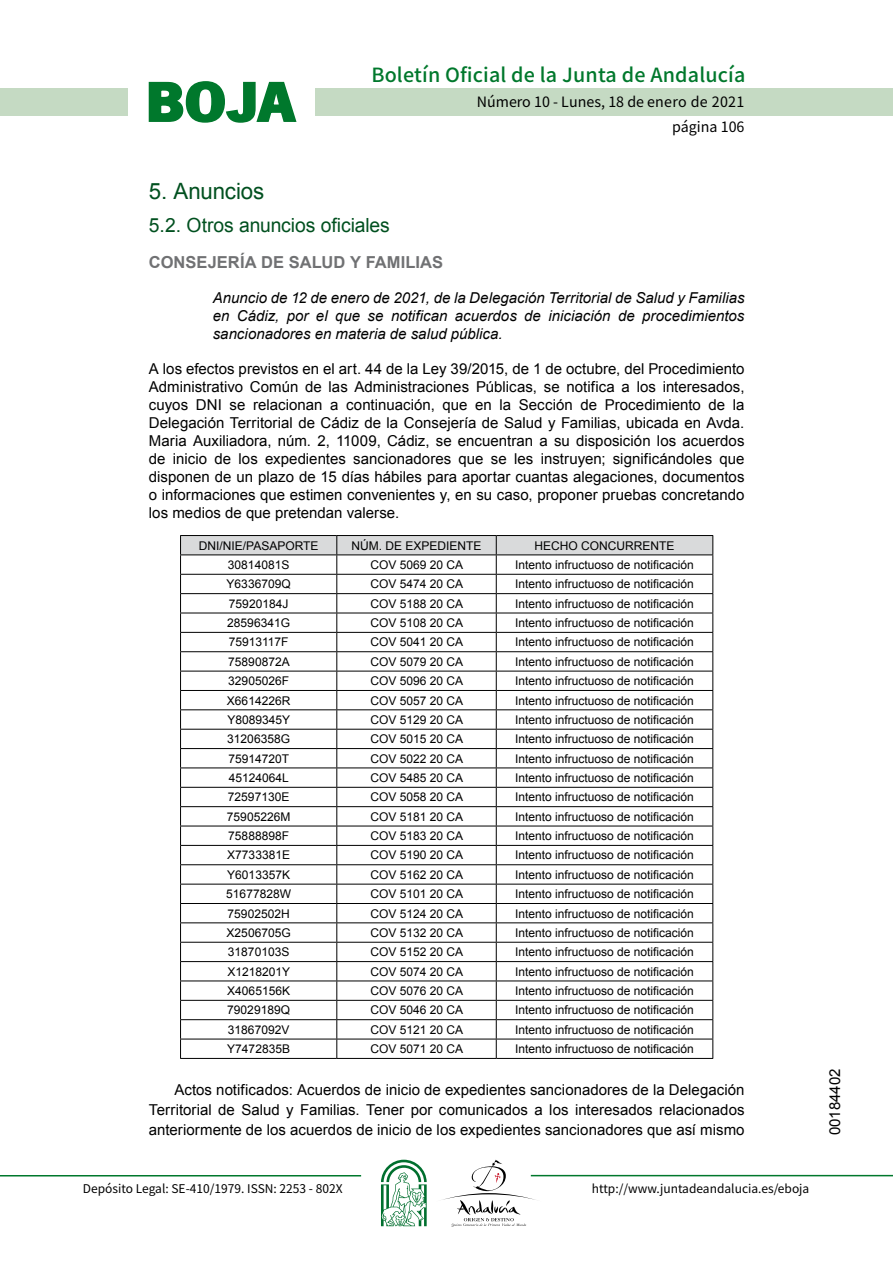
<style>
.page{position:relative;width:893px;height:1263px;background:#fff}
.page>*{position:absolute;margin:0;border:0;box-sizing:border-box;transform-origin:0 0}
.t1{font:700 57.75px "News Got T";color:#00782c;scale:1.14 1}
.t2{font:22.5px "Arial";letter-spacing:-.005em;color:#00501f}
.t3{font:500 19.5px "Noto Sans HK";letter-spacing:.01em;color:#00782c}
.t4{font:19.5px "Arial";letter-spacing:-.005em;color:#00501f}
.t5{font:700 16.5px "Arial";letter-spacing:.005em;color:#707173}
.t6{font:15px/18px "Arial";color:#000;text-align:justify}
.t7{font:italic 15px/18px "Arial";color:#000;text-align:justify}
.t8{font:14.25px/24.5px "Noto Sans HK";color:#000;text-align:right}
.t9{font:12px "Arial";color:#000}
.t10{font:12px "Noto Sans HK";color:#000}
</style>
<div class="page">
<div style="left:315px;top:88px;width:577px;height:28px;background:#c5dac3"></div>
<div style="left:0;top:88px;width:128px;height:28px;background:#c5dac3"></div>
<hr style="left:0;top:1175px;width:361px;height:2px;background:#00782c">
<hr style="left:531px;top:1175px;width:361px;height:1px;background:#00782c">
<svg style="left:148px;top:81px;width:149px;height:42px"></svg>
<svg style="left:442px;top:1160px;width:100px;height:67px"></svg>
<svg style="left:381px;top:1160px;width:45px;height:66px"></svg>
<hr style="left:180px;top:535px;width:157px;height:1px;background:#000">
<hr style="left:337px;top:535px;width:159px;height:1px;background:#000">
<hr style="left:496px;top:535px;width:217px;height:1px;background:#000">
<svg style="left:180px;top:536px;width:533px;height:522px"></svg>
<hr style="left:180px;top:1058px;width:157px;height:1px;background:#000">
<hr style="left:337px;top:1058px;width:159px;height:1px;background:#000">
<hr style="left:496px;top:1058px;width:217px;height:1px;background:#000">
<h1 class="t1" style="left:145px;top:68px;width:133px">BOJA</h1>
<h3 class="t3" style="left:371px;top:64px;width:375px">Boletín Oficial de la Junta de Andalucía</h3>
<p class="t8" style="left:477px;top:90px;width:269px">Número 10 - Lunes, 18 de enero de 2021 página 106</p>
<h2 class="t2" style="left:149px;top:177px;width:117px">5. Anuncios</h2>
<h3 class="t4" style="left:149px;top:212px;width:242px">5.2. Otros anuncios oficiales</h3>
<h3 class="t5" style="left:149px;top:251px;width:296px">CONSEJERÍA DE SALUD Y FAMILIAS</h3>
<p class="t7" style="left:213px;top:289px;width:533px">Anuncio de 12 de enero de 2021, de la Delegación Territorial de Salud y Familias en Cádiz, por el que se notifican acuerdos de iniciación de procedimientos sancionadores en materia de salud pública.</p>
<p class="t6" style="left:149px;top:360px;width:597px">A los efectos previstos en el art. 44 de la Ley 39/2015, de 1 de octubre, del Procedimiento Administrativo Común de las Administraciones Públicas, se notifica a los interesados, cuyos DNI se relacionan a continuación, que en la Sección de Procedimiento de la Delegación Territorial de Cádiz de la Consejería de Salud y Familias, ubicada en Avda.<br>Maria Auxiliadora, núm. 2, 11009, Cádiz, se encuentran a su disposición los acuerdos de inicio de los expedientes sancionadores que se les instruyen; significándoles que disponen de un plazo de 15 días hábiles para aportar cuantas alegaciones, documentos o informaciones que estimen convenientes y, en su caso, proponer pruebas concretando los medios de que pretendan valerse.</p>
<p class="t9" style="left:199px;top:538px;width:121px">DNI/NIE/PASAPORTE</p>
<p class="t9" style="left:351px;top:538px;width:132px">NÚM. DE EXPEDIENTE</p>
<p class="t9" style="left:534px;top:538px;width:141px">HECHO CONCURRENTE</p>
<p class="t9" style="left:228px;top:557px;width:63px">30814081S</p>
<p class="t9" style="left:370px;top:557px;width:94px">COV 5069 20 CA</p>
<p class="t9" style="left:515px;top:557px;width:180px">Intento infructuoso de notificación</p>
<p class="t9" style="left:227px;top:576px;width:66px">Y6336709Q</p>
<p class="t9" style="left:370px;top:576px;width:94px">COV 5474 20 CA</p>
<p class="t9" style="left:515px;top:576px;width:180px">Intento infructuoso de notificación</p>
<p class="t9" style="left:229px;top:596px;width:61px">75920184J</p>
<p class="t9" style="left:370px;top:596px;width:94px">COV 5188 20 CA</p>
<p class="t9" style="left:515px;top:596px;width:180px">Intento infructuoso de notificación</p>
<p class="t9" style="left:227px;top:615px;width:64px">28596341G</p>
<p class="t9" style="left:370px;top:615px;width:94px">COV 5108 20 CA</p>
<p class="t9" style="left:515px;top:615px;width:180px">Intento infructuoso de notificación</p>
<p class="t9" style="left:229px;top:634px;width:61px">75913117F</p>
<p class="t9" style="left:370px;top:634px;width:94px">COV 5041 20 CA</p>
<p class="t9" style="left:515px;top:634px;width:180px">Intento infructuoso de notificación</p>
<p class="t9" style="left:228px;top:654px;width:63px">75890872A</p>
<p class="t9" style="left:370px;top:654px;width:94px">COV 5079 20 CA</p>
<p class="t9" style="left:515px;top:654px;width:180px">Intento infructuoso de notificación</p>
<p class="t9" style="left:228px;top:673px;width:62px">32905026F</p>
<p class="t9" style="left:370px;top:673px;width:94px">COV 5096 20 CA</p>
<p class="t9" style="left:515px;top:673px;width:180px">Intento infructuoso de notificación</p>
<p class="t9" style="left:227px;top:692px;width:65px">X6614226R</p>
<p class="t9" style="left:370px;top:692px;width:94px">COV 5057 20 CA</p>
<p class="t9" style="left:515px;top:692px;width:180px">Intento infructuoso de notificación</p>
<p class="t9" style="left:227px;top:712px;width:64px">Y8089345Y</p>
<p class="t9" style="left:370px;top:712px;width:94px">COV 5129 20 CA</p>
<p class="t9" style="left:515px;top:712px;width:180px">Intento infructuoso de notificación</p>
<p class="t9" style="left:227px;top:731px;width:64px">31206358G</p>
<p class="t9" style="left:370px;top:731px;width:94px">COV 5015 20 CA</p>
<p class="t9" style="left:515px;top:731px;width:180px">Intento infructuoso de notificación</p>
<p class="t9" style="left:228px;top:751px;width:62px">75914720T</p>
<p class="t9" style="left:370px;top:751px;width:94px">COV 5022 20 CA</p>
<p class="t9" style="left:515px;top:751px;width:180px">Intento infructuoso de notificación</p>
<p class="t9" style="left:229px;top:770px;width:62px">45124064L</p>
<p class="t9" style="left:370px;top:770px;width:94px">COV 5485 20 CA</p>
<p class="t9" style="left:515px;top:770px;width:180px">Intento infructuoso de notificación</p>
<p class="t9" style="left:228px;top:789px;width:63px">72597130E</p>
<p class="t9" style="left:370px;top:789px;width:94px">COV 5058 20 CA</p>
<p class="t9" style="left:515px;top:789px;width:180px">Intento infructuoso de notificación</p>
<p class="t9" style="left:227px;top:809px;width:65px">75905226M</p>
<p class="t9" style="left:370px;top:809px;width:94px">COV 5181 20 CA</p>
<p class="t9" style="left:515px;top:809px;width:180px">Intento infructuoso de notificación</p>
<p class="t9" style="left:228px;top:828px;width:62px">75888898F</p>
<p class="t9" style="left:370px;top:828px;width:94px">COV 5183 20 CA</p>
<p class="t9" style="left:515px;top:828px;width:180px">Intento infructuoso de notificación</p>
<p class="t9" style="left:227px;top:847px;width:64px">X7733381E</p>
<p class="t9" style="left:370px;top:847px;width:94px">COV 5190 20 CA</p>
<p class="t9" style="left:515px;top:847px;width:180px">Intento infructuoso de notificación</p>
<p class="t9" style="left:227px;top:867px;width:64px">Y6013357K</p>
<p class="t9" style="left:370px;top:867px;width:94px">COV 5162 20 CA</p>
<p class="t9" style="left:515px;top:867px;width:180px">Intento infructuoso de notificación</p>
<p class="t9" style="left:226px;top:886px;width:66px">51677828W</p>
<p class="t9" style="left:370px;top:886px;width:94px">COV 5101 20 CA</p>
<p class="t9" style="left:515px;top:886px;width:180px">Intento infructuoso de notificación</p>
<p class="t9" style="left:228px;top:905px;width:64px">75902502H</p>
<p class="t9" style="left:370px;top:905px;width:94px">COV 5124 20 CA</p>
<p class="t9" style="left:515px;top:905px;width:180px">Intento infructuoso de notificación</p>
<p class="t9" style="left:227px;top:925px;width:66px">X2506705G</p>
<p class="t9" style="left:370px;top:925px;width:94px">COV 5132 20 CA</p>
<p class="t9" style="left:515px;top:925px;width:180px">Intento infructuoso de notificación</p>
<p class="t9" style="left:228px;top:944px;width:63px">31870103S</p>
<p class="t9" style="left:370px;top:944px;width:94px">COV 5152 20 CA</p>
<p class="t9" style="left:515px;top:944px;width:180px">Intento infructuoso de notificación</p>
<p class="t9" style="left:227px;top:964px;width:64px">X1218201Y</p>
<p class="t9" style="left:370px;top:964px;width:94px">COV 5074 20 CA</p>
<p class="t9" style="left:515px;top:964px;width:180px">Intento infructuoso de notificación</p>
<p class="t9" style="left:227px;top:983px;width:64px">X4065156K</p>
<p class="t9" style="left:370px;top:983px;width:94px">COV 5076 20 CA</p>
<p class="t9" style="left:515px;top:983px;width:180px">Intento infructuoso de notificación</p>
<p class="t9" style="left:227px;top:1002px;width:64px">79029189Q</p>
<p class="t9" style="left:370px;top:1002px;width:94px">COV 5046 20 CA</p>
<p class="t9" style="left:515px;top:1002px;width:180px">Intento infructuoso de notificación</p>
<p class="t9" style="left:228px;top:1022px;width:63px">31867092V</p>
<p class="t9" style="left:370px;top:1022px;width:94px">COV 5121 20 CA</p>
<p class="t9" style="left:515px;top:1022px;width:180px">Intento infructuoso de notificación</p>
<p class="t9" style="left:227px;top:1041px;width:64px">Y7472835B</p>
<p class="t9" style="left:370px;top:1041px;width:94px">COV 5071 20 CA</p>
<p class="t9" style="left:515px;top:1041px;width:180px">Intento infructuoso de notificación</p>
<p class="t6" style="left:149px;top:1080px;width:597px;line-height:20.1px;text-indent:26px">Actos notificados: Acuerdos de inicio de expedientes sancionadores de la Delegación Territorial de Salud y Familias. Tener por comunicados a los interesados relacionados anteriormente de los acuerdos de inicio de los expedientes sancionadores que así mismo</p>
<p class="t10" style="left:83px;top:1181px;width:261px">Depósito Legal: SE-410/1979. ISSN: 2253 - 802X</p>
<p class="t10" style="left:592px;top:1181px;width:219px">http://www.juntadeandalucia.es/eboja</p>
<p class="t6" style="left:826px;top:1135px;width:68px;rotate:-90deg">00184402</p>
</div>
